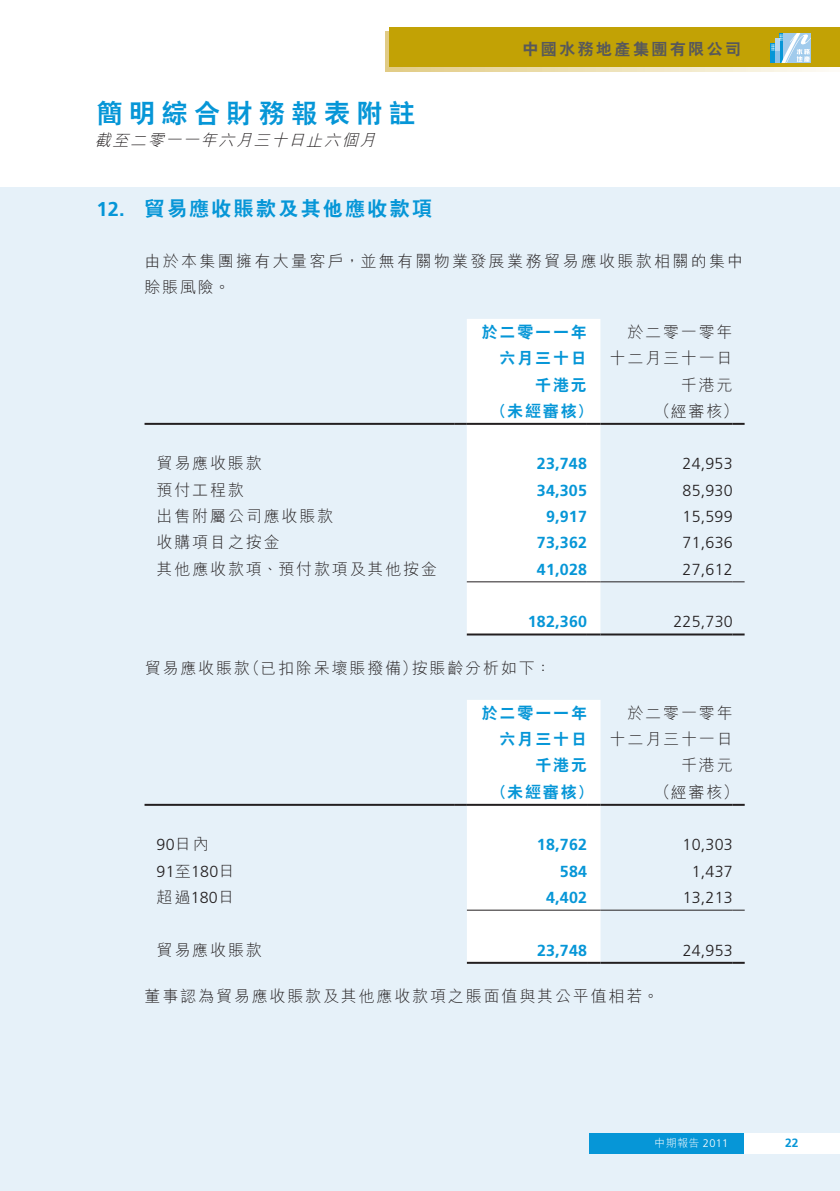
<style>
.page{position:relative;width:840px;height:1191px;background:#fff}
.page>*{position:absolute;margin:0;border:0;box-sizing:border-box;transform-origin:0 0}
.t1{font:800 26px "C Hei 2 HK";letter-spacing:.25em;color:#0696d7}
.t2{font:800 20px "C Hei 2 HK";letter-spacing:.115em;color:#0696d7}
.t3{font:700 20px "Frutiger LT Std";color:#0696d7}
.t4{font:300 16px/26.2px "M Hei HK";letter-spacing:.115em;color:#231f20;text-align:right}
.t5{font:300 16px "Frutiger LT Std";letter-spacing:.015em;color:#231f20}
.t6{font:700 16px "Frutiger LT Std";letter-spacing:.015em;color:#0696d7}
.t7{font:800 16px/26px "C Hei 2 HK";letter-spacing:.115em;color:#0696d7;text-align:right}
.t8{font:300 16px/26px "M Hei HK";letter-spacing:.145em;color:#231f20}
.t9{font:italic 300 16px "M Hei HK";color:#231f20}
.t10{font:800 16px "C Hei 2 HK";letter-spacing:.15em;color:#57585a}
.t11{font:700 12px "Frutiger LT Std";color:#0696d7}
.t12{font:300 11px "M Hei HK";color:#fff}
.s1{font-family:"M Hei HK"}
.s2{font-family:"Frutiger LT Std"}
</style>
<div class="page">
<div style="left:0;top:187px;width:839px;height:1004px;background:#e6f1f9"></div>
<div style="left:385px;top:32px;width:454px;height:39px;background:linear-gradient(to right,#e1cb83,#fcfbf4)"></div>
<div style="left:389px;top:28px;width:450px;height:39px;background:#c2a205"></div>
<div style="left:770px;top:43px;width:9px;height:20px;background:#0696d7"></div>
<svg style="left:771px;top:33px;width:39px;height:30px"></svg>
<div style="left:743px;top:1133px;width:96px;height:20px;background:#fff"></div>
<div style="left:588px;top:1133px;width:155px;height:20px;background:#0696d7"></div>
<div style="left:466px;top:319px;width:134px;height:314px;background:#fff"></div>
<hr style="left:144px;top:423px;width:310px;height:2px;background:#231f20">
<svg style="left:454px;top:423px;width:12px;height:2px"></svg>
<hr style="left:466px;top:423px;width:120px;height:2px;background:#231f20">
<svg style="left:586px;top:423px;width:14px;height:2px"></svg>
<hr style="left:600px;top:423px;width:132px;height:2px;background:#231f20">
<svg style="left:732px;top:423px;width:12px;height:2px"></svg>
<hr style="left:466px;top:633px;width:120px;height:2px;background:#231f20">
<svg style="left:586px;top:633px;width:14px;height:2px"></svg>
<hr style="left:600px;top:633px;width:132px;height:2px;background:#231f20">
<svg style="left:732px;top:633px;width:12px;height:2px"></svg>
<hr style="left:466px;top:581px;width:120px;height:1px;background:#231f20">
<svg style="left:586px;top:581px;width:14px;height:1px"></svg>
<hr style="left:600px;top:581px;width:132px;height:1px;background:#231f20">
<svg style="left:732px;top:581px;width:12px;height:1px"></svg>
<hr style="left:144px;top:804px;width:310px;height:2px;background:#231f20">
<hr style="left:600px;top:804px;width:132px;height:2px;background:#231f20">
<svg style="left:732px;top:804px;width:12px;height:2px"></svg>
<hr style="left:600px;top:961px;width:132px;height:2px;background:#231f20">
<svg style="left:732px;top:961px;width:12px;height:2px"></svg>
<svg style="left:454px;top:700px;width:146px;height:263px;background:#f9fafb"></svg>
<hr style="left:600px;top:909px;width:132px;height:1px;background:#231f20">
<svg style="left:732px;top:909px;width:12px;height:1px"></svg>
<h1 class="t1" style="left:96px;top:96px;width:320px">簡明綜合財務報表附註</h1>
<p class="t9" style="left:95px;top:129px;width:287px">截至二零一一年六月三十日止六個月</p>
<p class="t3" style="left:96px;top:198px;width:30px">12.</p>
<p class="t2" style="left:144px;top:196px;width:289px">貿易應收賬款及其他應收款項</p>
<p class="t10" style="left:522px;top:38px;width:220px">中國水務地產集團有限公司</p>
<p class="t8" style="left:144px;top:247px;width:600px">由於本集團擁有大量客戶，並無有關物業發展業務貿易應收賬款相關的集中賒賬風險。</p>
<p class="t7" style="left:481px;top:319px;width:107px">於二零一一年六月三十日</p>
<p class="t4" style="left:609px;top:318px;width:124px">於二零一零年十二月三十一日千港元</p>
<p class="t7" style="left:535px;top:372px;width:53px">千港元</p>
<p class="t7" style="left:490px;top:398px;width:103px">（未經審核）</p>
<p class="t4" style="left:654px;top:397px;width:86px">（經審核(</p>
<p class="t4" style="left:156px;top:450px;width:107px">貿易應收賬款</p>
<p class="t6" style="left:536px;top:454px;width:52px">23,748</p>
<p class="t5" style="left:682px;top:455px;width:52px">24,953</p>
<p class="t4" style="left:156px;top:476px;width:89px">預付工程款</p>
<p class="t6" style="left:536px;top:481px;width:52px">34,305</p>
<p class="t5" style="left:682px;top:481px;width:52px">85,930</p>
<p class="t4" style="left:156px;top:502px;width:178px">出售附屬公司應收賬款</p>
<p class="t6" style="left:545px;top:507px;width:42px">9,917</p>
<p class="t5" style="left:682px;top:507px;width:52px">15,599</p>
<p class="t4" style="left:156px;top:529px;width:124px">收購項目之按金</p>
<p class="t6" style="left:536px;top:533px;width:52px">73,362</p>
<p class="t5" style="left:682px;top:534px;width:52px">71,636</p>
<p class="t4" style="left:156px;top:555px;width:282px">其他應收款項、預付款項及其他按金</p>
<p class="t6" style="left:536px;top:560px;width:52px">41,028</p>
<p class="t5" style="left:682px;top:560px;width:52px">27,612</p>
<p class="t6" style="left:527px;top:612px;width:61px">182,360</p>
<p class="t4" style="left:411px;top:654px;width:141px">按賬齡分析如下：</p>
<p class="t4" style="left:244px;top:654px;width:175px">（已扣除呆壞賬撥備）</p>
<p class="t4" style="left:145px;top:654px;width:107px">貿易應收賬款</p>
<p class="t5" style="left:673px;top:613px;width:61px">225,730</p>
<p class="t7" style="left:481px;top:700px;width:107px">於二零一一年六月三十日</p>
<p class="t4" style="left:609px;top:699px;width:124px">於二零一零年十二月三十一日千港元</p>
<p class="t7" style="left:535px;top:752px;width:53px">千港元</p>
<p class="t7" style="left:490px;top:779px;width:103px">（未經審核）</p>
<p class="t4" style="left:654px;top:778px;width:86px">（經審核(</p>
<p class="t5" style="left:156px;top:836px;width:54px">90<span class="s1">日內</span></p>
<p class="t6" style="left:536px;top:835px;width:52px">18,762</p>
<p class="t5" style="left:682px;top:836px;width:52px">10,303</p>
<p class="t5" style="left:156px;top:862px;width:79px">91<span class="s1">至</span>180<span class="s1">日</span></p>
<p class="t6" style="left:559px;top:862px;width:29px">584</p>
<p class="t5" style="left:691px;top:862px;width:42px">1,437</p>
<p class="t4" style="left:156px;top:883px;width:79px">超過<span class="s2">180</span>日</p>
<p class="t6" style="left:546px;top:888px;width:42px">4,402</p>
<p class="t5" style="left:682px;top:888px;width:52px">13,213</p>
<p class="t4" style="left:156px;top:936px;width:107px">貿易應收賬款</p>
<p class="t4" style="left:144px;top:982px;width:515px">董事認為貿易應收賬款及其他應收款項之賬面值與其公平值相若。</p>
<p class="t6" style="left:536px;top:940px;width:52px">23,748</p>
<p class="t5" style="left:682px;top:941px;width:52px">24,953</p>
<p class="t12" style="left:654px;top:1134px;width:75px">中期報告 <span class="s2">2011</span></p>
<p class="t11" style="left:784px;top:1136px;width:15px">22</p>
</div>
